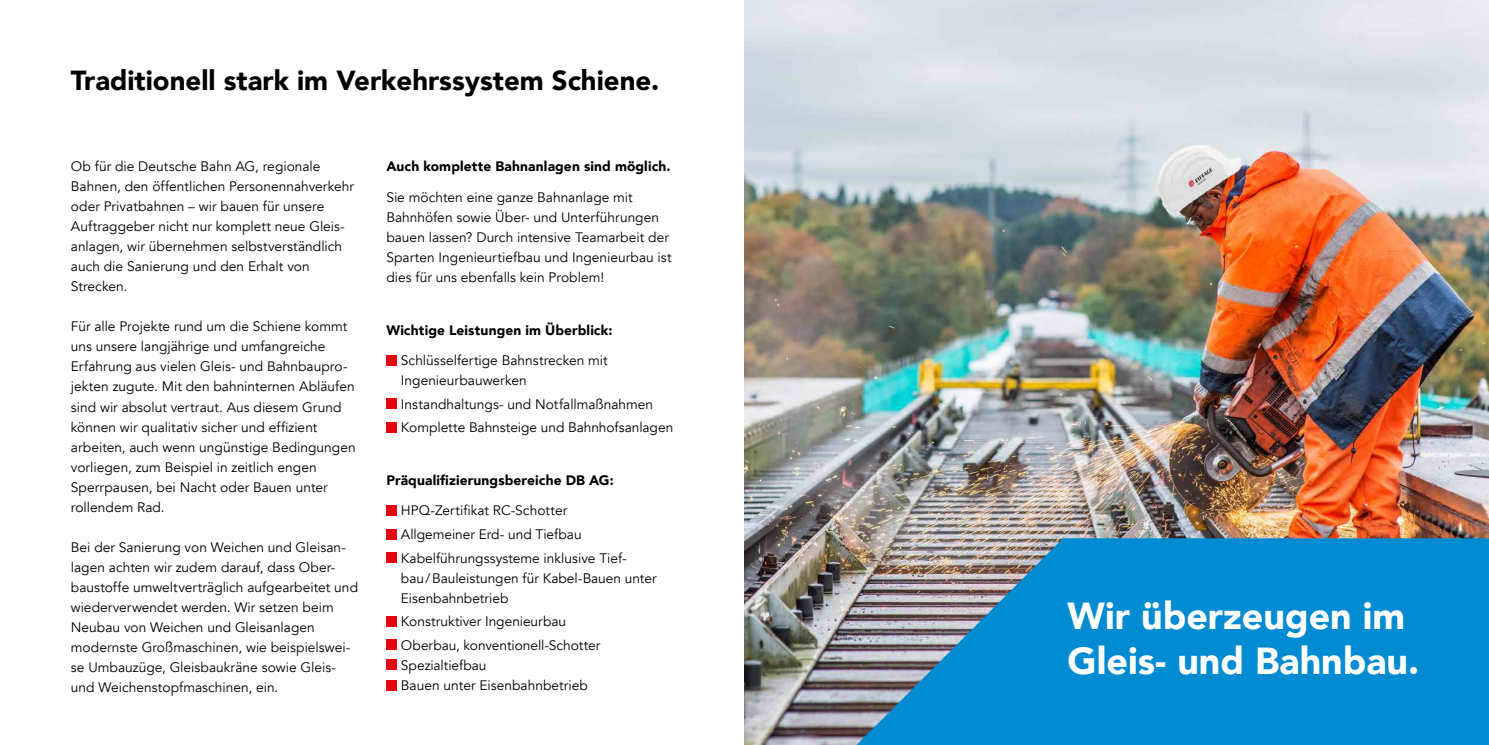
<style>
.page{position:relative;width:1489px;height:745px;background:#fff}
.page>*{position:absolute;margin:0;border:0;box-sizing:border-box;transform-origin:0 0}
.t1{font:900 37.5px/45px "Avenir";color:#fff}
.t2{font:900 27.5px "Avenir";color:#000}
.t3{font:13.75px/20px "Avenir";color:#000}
.t4{font:900 13.75px "Avenir";letter-spacing:.01em;color:#000}
</style>
<div class="page">
<img style="left:744px;top:0;width:744px;height:744px">
<svg style="left:856px;top:538px;width:632px;height:206px;background:#1b8cc7"></svg>
<div style="left:386px;top:355px;width:11px;height:10px;background:#e3000f"></div>
<div style="left:386px;top:398px;width:11px;height:11px;background:#e3000f"></div>
<div style="left:386px;top:422px;width:11px;height:10px;background:#e3000f"></div>
<div style="left:386px;top:505px;width:11px;height:10px;background:#e3000f"></div>
<div style="left:386px;top:528px;width:11px;height:11px;background:#e3000f"></div>
<div style="left:386px;top:552px;width:11px;height:10px;background:#e3000f"></div>
<div style="left:386px;top:615px;width:11px;height:11px;background:#e3000f"></div>
<div style="left:386px;top:639px;width:11px;height:11px;background:#e3000f"></div>
<div style="left:386px;top:659px;width:11px;height:11px;background:#e3000f"></div>
<div style="left:386px;top:679px;width:11px;height:11px;background:#e3000f"></div>
<h2 class="t2" style="left:71px;top:57px;width:590px">Traditionell stark im Verkehrssystem Schiene.</h2>
<p class="t3" style="left:71px;top:156px;width:284px">Ob für die Deutsche Bahn AG, regionale Bahnen, den öffentlichen Personennahverkehr oder Privatbahnen – wir bauen für unsere Auftraggeber nicht nur komplett neue Gleis&shy;anlagen, wir übernehmen selbstverständlich auch die Sanierung und den Erhalt von Strecken.</p>
<p class="t3" style="left:71px;top:317px;width:286px">Für alle Projekte rund um die Schiene kommt uns unsere langjährige und umfangreiche Erfahrung aus vielen Gleis- und Bahnbaupro&shy;jekten zugute. Mit den bahninternen Abläufen sind wir absolut vertraut. Aus diesem Grund können wir qualitativ sicher und effizient arbeiten, auch wenn ungünstige Bedingungen vorliegen, zum Beispiel in zeitlich engen Sperrpausen, bei Nacht oder Bauen unter rollendem Rad.</p>
<p class="t3" style="left:71px;top:537px;width:289px">Bei der Sanierung von Weichen und Gleisan&shy;lagen achten wir zudem darauf, dass Ober&shy;baustoffe umweltverträglich aufgearbeitet und wiederverwendet werden. Wir setzen beim Neubau von Weichen und Gleisanlagen modernste Großmaschinen, wie beispielswei&shy;se Umbauzüge, Gleisbaukräne sowie Gleis&shy;und Weichenstopfmaschinen, ein.</p>
<p class="t4" style="left:386px;top:155px;width:286px">Auch komplette Bahnanlagen sind möglich.</p>
<p class="t3" style="left:386px;top:187px;width:287px">Sie möchten eine ganze Bahnanlage mit Bahnhöfen sowie Über- und Unterführungen bauen lassen? Durch intensive Teamarbeit der Sparten Ingenieurtiefbau und Ingenieurbau ist dies für uns ebenfalls kein Problem!</p>
<p class="t4" style="left:386px;top:318px;width:227px">Wichtige Leistungen im Überblick:</p>
<p class="t3" style="left:401px;top:350px;width:208px">Schlüsselfertige Bahnstrecken mit<br>Ingenieurbauwerken</p>
<p class="t3" style="left:401px;top:392px;width:274px;line-height:23.5px">Instandhaltungs- und Notfallmaßnahmen<br>Komplette Bahnsteige und Bahnhofsanlagen</p>
<p class="t4" style="left:386px;top:468px;width:229px">Präqualifizierungsbereiche DB AG:</p>
<p class="t3" style="left:401px;top:499px;width:227px;line-height:23.5px">HPQ-Zertifikat RC-Schotter<br>Allgemeiner Erd- und Tiefbau<br>Kabelführungssysteme inklusive Tief-</p>
<p class="t3" style="left:401px;top:567px;width:257px">bau/Bauleistungen für Kabel-Bauen unter<br>Eisenbahnbetrieb</p>
<p class="t3" style="left:401px;top:609px;width:201px;line-height:23.5px">Konstruktiver Ingenieurbau<br>Oberbau, konventionell-Schotter</p>
<p class="t3" style="left:401px;top:654px;width:188px">Spezialtiefbau<br>Bauen unter Eisenbahnbetrieb</p>
<h1 class="t1" style="left:1067px;top:592px;width:353px">Wir überzeugen im<br>Gleis- und Bahnbau.</h1>
</div>
